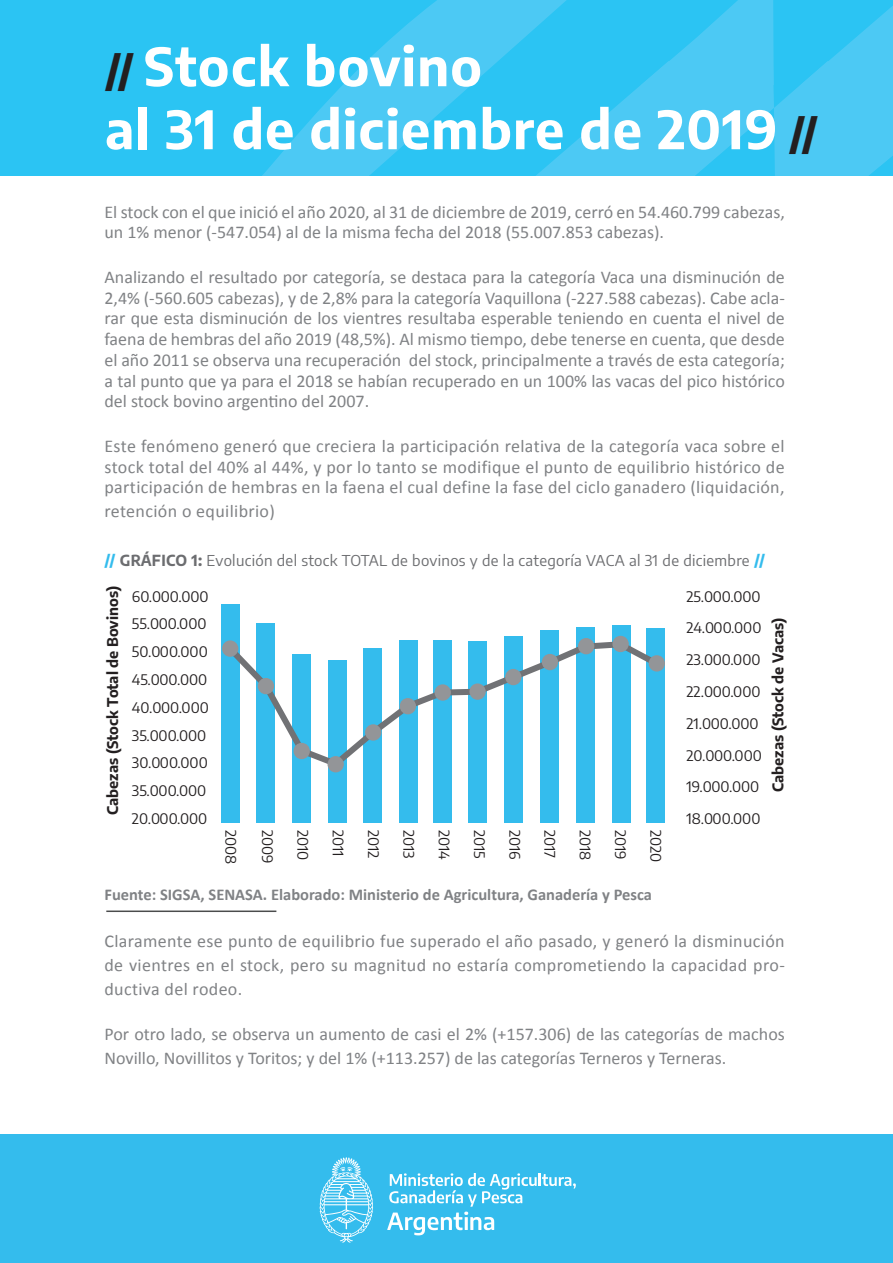
<style>
.page{position:relative;width:893px;height:1263px;background:#fff}
.page>*{position:absolute;margin:0;border:0;box-sizing:border-box;transform-origin:0 0}
.t1{font:700 52.5px "Encode Sans";letter-spacing:.02em;color:#fff}
.Texto{font:18px/20.7px "Calibri";color:#808285;text-align:justify}
.Texto-2{font:18px "Calibri";letter-spacing:.02em;color:#808285}
.Texto-3{font:700 16.5px "Calibri";color:#808285}
.t2{font:15px "Encode Sans";letter-spacing:.02em;color:#6c6d70}
.t3{font:14.55px/27.8px "Encode Sans";color:#231f20}
.t4{font:700 14.55px "Encode Sans";color:#231f20}
.s1{font-size:40.5px;color:#231f20}
.s2{font-weight:700;color:#34bced}
.s3{font-weight:700}
</style>
<div class="page">
<div style="left:0;top:0;width:893px;height:176px;background:#2bc4f3"></div>
<div style="left:0;top:1134px;width:893px;height:129px;background:#34bced"></div>
<svg style="left:262px;top:0;width:273px;height:176px"></svg>
<svg style="left:535px;top:0;width:358px;height:176px"></svg>
<svg style="left:320px;top:1157px;width:53px;height:85px"></svg>
<svg style="left:387px;top:1173px;width:189px;height:62px"></svg>
<div style="left:221px;top:604px;width:19px;height:219px;background:#34bced"></div>
<div style="left:256px;top:623px;width:19px;height:200px;background:#34bced"></div>
<div style="left:292px;top:654px;width:19px;height:169px;background:#34bced"></div>
<div style="left:328px;top:660px;width:18px;height:163px;background:#34bced"></div>
<div style="left:363px;top:648px;width:19px;height:175px;background:#34bced"></div>
<div style="left:399px;top:640px;width:19px;height:183px;background:#34bced"></div>
<div style="left:433px;top:640px;width:19px;height:183px;background:#34bced"></div>
<div style="left:468px;top:641px;width:19px;height:182px;background:#34bced"></div>
<div style="left:504px;top:636px;width:19px;height:187px;background:#34bced"></div>
<div style="left:541px;top:630px;width:18px;height:193px;background:#34bced"></div>
<div style="left:576px;top:627px;width:19px;height:196px;background:#34bced"></div>
<div style="left:612px;top:625px;width:18px;height:198px;background:#34bced"></div>
<div style="left:647px;top:628px;width:18px;height:195px;background:#34bced"></div>
<svg style="left:222px;top:638px;width:443px;height:133px"></svg>
<div style="left:222px;top:640px;width:16px;height:17px;background:#939598;border-radius:50%"></div>
<div style="left:258px;top:678px;width:16px;height:16px;background:#939598;border-radius:50%"></div>
<div style="left:294px;top:743px;width:16px;height:16px;background:#939598;border-radius:50%"></div>
<div style="left:327px;top:756px;width:17px;height:16px;background:#939598;border-radius:50%"></div>
<div style="left:365px;top:724px;width:16px;height:17px;background:#939598;border-radius:50%"></div>
<div style="left:400px;top:698px;width:16px;height:16px;background:#939598;border-radius:50%"></div>
<div style="left:435px;top:684px;width:16px;height:17px;background:#939598;border-radius:50%"></div>
<div style="left:469px;top:683px;width:17px;height:17px;background:#939598;border-radius:50%"></div>
<div style="left:505px;top:669px;width:16px;height:16px;background:#939598;border-radius:50%"></div>
<div style="left:542px;top:654px;width:16px;height:16px;background:#939598;border-radius:50%"></div>
<div style="left:578px;top:638px;width:16px;height:16px;background:#939598;border-radius:50%"></div>
<div style="left:612px;top:636px;width:17px;height:16px;background:#939598;border-radius:50%"></div>
<div style="left:649px;top:655px;width:16px;height:16px;background:#939598;border-radius:50%"></div>
<hr style="left:106px;top:910px;width:170px;height:2px;background:#4b4c4d">
<p class="t1" style="left:105px;top:27px;width:378px"><span class="s1">//</span> Stock bovino</p>
<p class="t1" style="left:105px;top:90px;width:714px">al 31 de diciembre de 2019 <span class="s1">//</span></p>
<p class="Texto" style="left:104px;top:201px;width:682px">El stock con el que inició el año 2020, al 31 de diciembre de 2019, cerró en 54.460.799 cabezas, un 1% menor (-547.054) al de la misma fecha del 2018 (55.007.853 cabezas).</p>
<p class="Texto" style="left:104px;top:267px;width:682px">Analizando el resultado por categoría, se destaca para la categoría Vaca una disminución de 2,4% (-560.605 cabezas), y de 2,8% para la categoría Vaquillona (-227.588 cabezas). Cabe acla&shy;rar que esta disminución de los vientres resultaba esperable teniendo en cuenta el nivel de faena de hembras del año 2019 (48,5%). Al mismo tiempo, debe tenerse en cuenta, que desde el año 2011 se observa una recuperación del stock, principalmente a través de esta categoría; a tal punto que ya para el 2018 se habían recuperado en un 100% las vacas del pico histórico del stock bovino argentino del 2007.</p>
<p class="Texto" style="left:104px;top:436px;width:682px">Este fenómeno generó que creciera la participación relativa de la categoría vaca sobre el stock total del 40% al 44%, y por lo tanto se modifique el punto de equilibrio histórico de participación de hembras en la faena el cual define la fase del ciclo ganadero (liquidación,</p>
<p class="Texto-2" style="left:104px;top:500px;width:172px">retención o equilibrio)</p>
<p class="t2" style="left:104px;top:550px;width:662px"><span class="s2">//</span> <span class="s3">GRÁFICO 1:</span> Evolución del stock TOTAL de bovinos y de la categoría VACA al 31 de diciembre <span class="s2">//</span></p>
<p class="t4" style="left:102px;top:815px;width:231px;rotate:-90deg">Cabezas (Stock Total de Bovinos)</p>
<p class="t3" style="left:132px;top:582px;width:78px">60.000.000<br>55.000.000<br>50.000.000<br>45.000.000<br>40.000.000<br>35.000.000<br>30.000.000<br>35.000.000<br>20.000.000</p>
<p class="t3" style="left:686px;top:580px;width:77px;line-height:31.8px">25.000.000<br>24.000.000<br>23.000.000<br>22.000.000<br>21.000.000<br>20.000.000<br>19.000.000<br>18.000.000</p>
<p class="t3" style="left:246px;top:830px;width:36px;rotate:90deg">2008</p>
<p class="t3" style="left:282px;top:830px;width:35px;rotate:90deg">2009</p>
<p class="t3" style="left:317px;top:830px;width:32px;rotate:90deg">2010</p>
<p class="t3" style="left:353px;top:830px;width:28px;rotate:90deg">2011</p>
<p class="t3" style="left:388px;top:830px;width:30px;rotate:90deg">2012</p>
<p class="t3" style="left:423px;top:830px;width:30px;rotate:90deg">2013</p>
<p class="t3" style="left:459px;top:830px;width:32px;rotate:90deg">2014</p>
<p class="t3" style="left:494px;top:830px;width:31px;rotate:90deg">2015</p>
<p class="t3" style="left:529px;top:830px;width:31px;rotate:90deg">2016</p>
<p class="t3" style="left:565px;top:830px;width:30px;rotate:90deg">2017</p>
<p class="t3" style="left:600px;top:830px;width:32px;rotate:90deg">2018</p>
<p class="t3" style="left:635px;top:830px;width:31px;rotate:90deg">2019</p>
<p class="t3" style="left:670px;top:830px;width:34px;rotate:90deg">2020</p>
<p class="t4" style="left:767px;top:792px;width:176px;rotate:-90deg">Cabezas (Stock de Vacas)</p>
<p class="Texto-3" style="left:104px;top:884px;width:549px">Fuente: SIGSA, SENASA. Elaborado: Ministerio de Agricultura, Ganadería y Pesca</p>
<p class="Texto" style="left:104px;top:930px;width:682px;line-height:23.7px">Claramente ese punto de equilibrio fue superado el año pasado, y generó la disminución de vientres en el stock, pero su magnitud no estaría comprometiendo la capacidad pro&shy;ductiva del rodeo.</p>
<p class="Texto" style="left:104px;top:1022px;width:682px;line-height:24px">Por otro lado, se observa un aumento de casi el 2% (+157.306) de las categorías de machos<br>Novillo, Novillitos y Toritos; y del 1% (+113.257) de las categorías Terneros y Terneras.</p>
</div>
